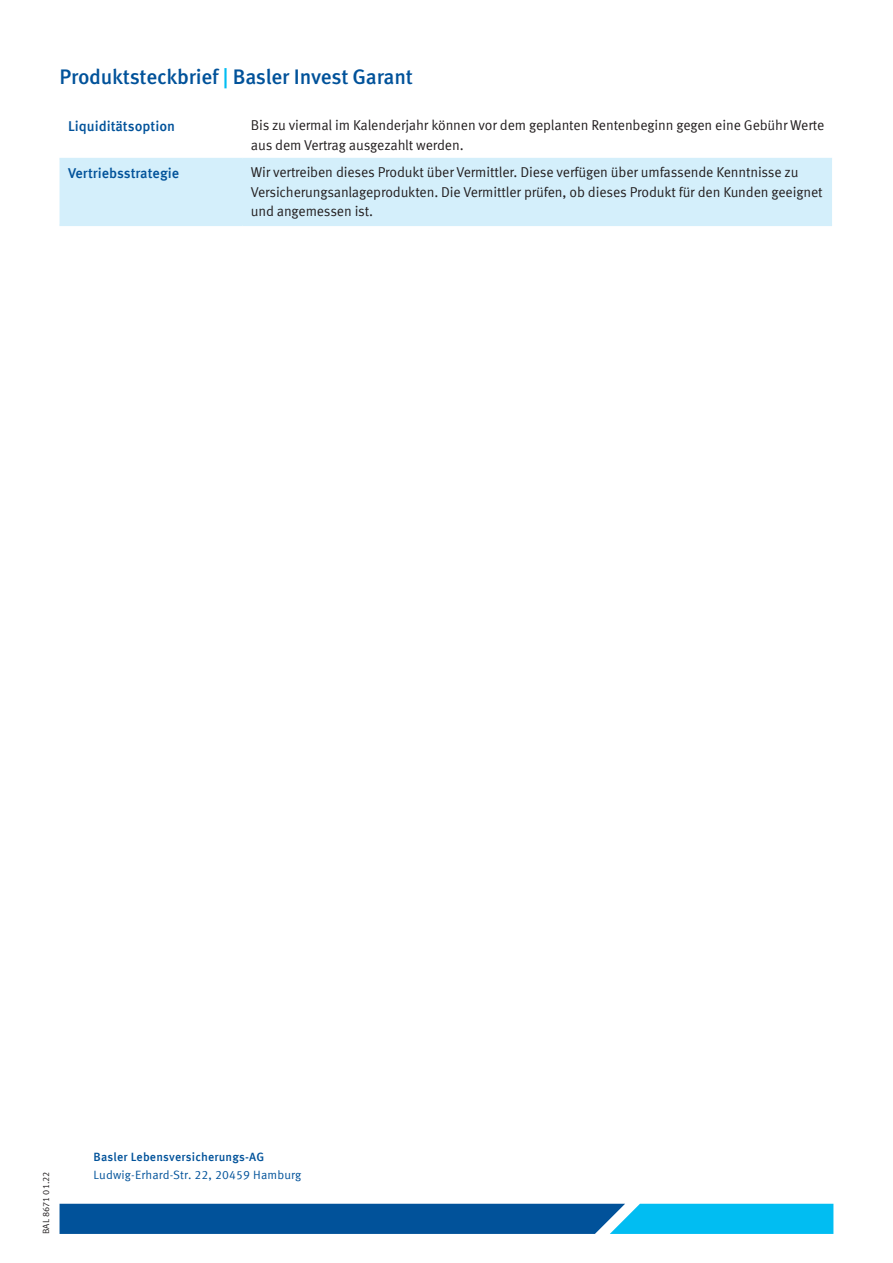
<style>
.page{position:relative;width:893px;height:1263px;background:#fff}
.page>*{position:absolute;margin:0;border:0;box-sizing:border-box;transform-origin:0 0}
.t1{font:500 21px "Meta Pro";letter-spacing:-.015em;color:#01529a}
.t2{font:14.25px/19.5px "Meta Offc Norm";letter-spacing:-.01em;color:#231f20}
.t3{font:500 14.25px "Meta Offc";color:#01529a}
.t4{font:12px "Meta Offc Norm";letter-spacing:.015em;color:#01529a}
.t5{font:500 12px "Meta Offc";letter-spacing:.015em;color:#01529a}
.t6{font:9px "Meta Offc Norm";color:#231f20}
.s1{color:#01bdf2}
</style>
<div class="page">
<svg style="left:60px;top:1204px;width:773px;height:30px;background:#0672b3"></svg>
<div style="left:60px;top:159px;width:772px;height:66px;background:#d4effb"></div>
<hr style="left:60px;top:158px;width:182px;height:1px;background:#d4effb">
<hr style="left:242px;top:158px;width:590px;height:1px;background:#d4effb">
<hr style="left:60px;top:225px;width:182px;height:1px;background:#d4effb">
<hr style="left:242px;top:225px;width:590px;height:1px;background:#d4effb">
<h1 class="t1" style="left:60px;top:60px;width:355px">Produktsteckbrief <span class="s1">|</span> Basler Invest Garant</h1>
<p class="t3" style="left:68px;top:117px;width:109px">Liquiditätsoption</p>
<p class="t2" style="left:251px;top:116px;width:575px">Bis zu viermal im Kalenderjahr können vor dem geplanten Rentenbeginn gegen eine Gebühr Werte aus dem Vertrag ausgezahlt werden.</p>
<p class="t3" style="left:68px;top:165px;width:113px">Vertriebsstrategie</p>
<p class="t2" style="left:251px;top:163px;width:573px">Wir vertreiben dieses Produkt über Vermittler. Diese verfügen über umfassende Kenntnisse zu<br>Versicherungsanlageprodukten. Die Vermittler prüfen, ob dieses Produkt für den Kunden geeignet und angemessen ist.</p>
<p class="t6" style="left:41px;top:1234px;width:64px;rotate:-90deg">BAL 8671 01.22</p>
<p class="t5" style="left:94px;top:1150px;width:172px">Basler Lebensversicherungs-AG</p>
<p class="t4" style="left:94px;top:1167px;width:209px">Ludwig-Erhard-Str. 22, 20459 Hamburg</p>
</div>
